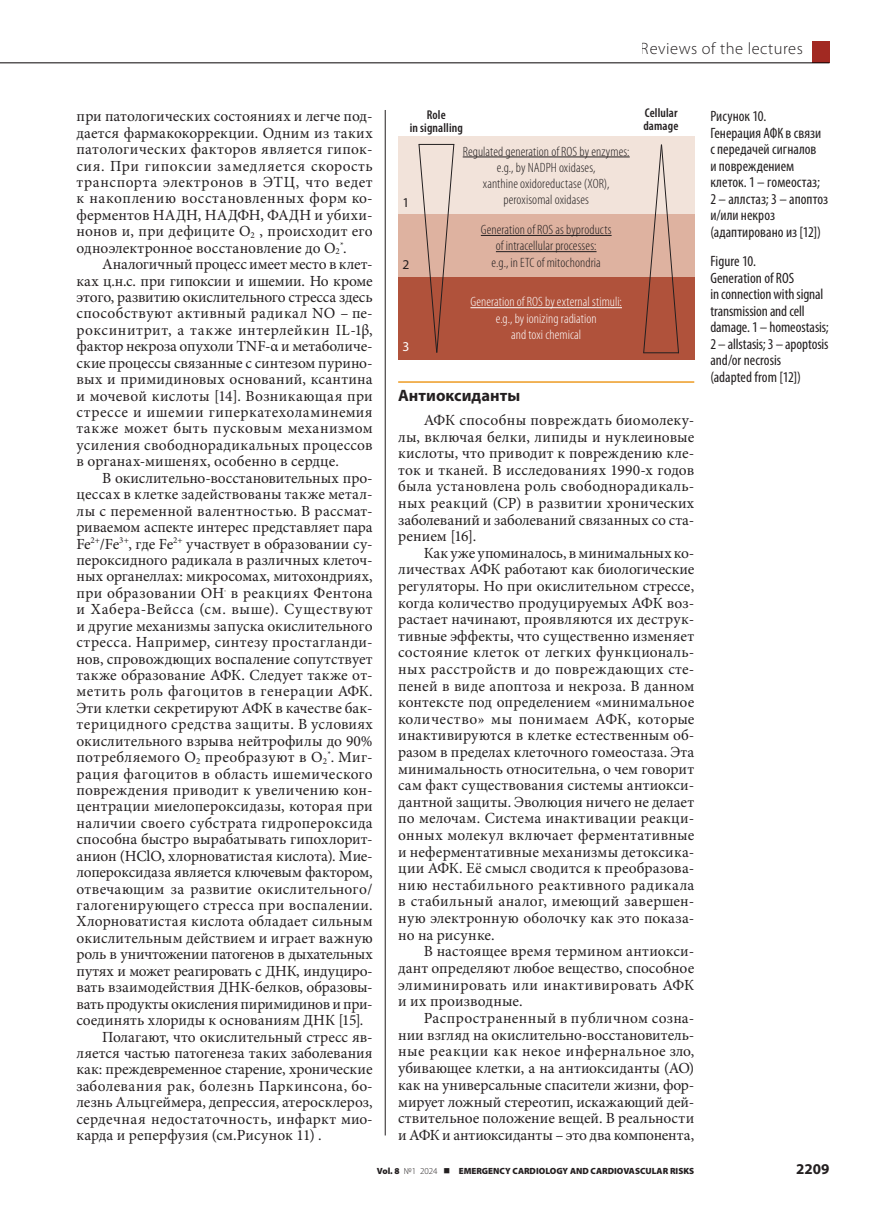
<style>
.page{position:relative;width:872px;height:1221px;background:#fff}
.page>*{position:absolute;margin:0;border:0;box-sizing:border-box;transform-origin:0 0}
.t1{font:300 16.5px "Myriad Pro";letter-spacing:.03em;color:#231f20}
.t2{font:700 16.5px "Myriad Pro";color:#231f20}
.t3{font:15.45px/16.6px "Minion Pro";letter-spacing:.01em;color:#231f20;text-align:justify}
.t4{font:15.45px "Minion Pro";letter-spacing:.03em;color:#231f20}
.t5{font:15.45px "Minion Pro";letter-spacing:-.01em;color:#231f20}
.t6{font:15.45px "Minion Pro";letter-spacing:-.015em;color:#231f20}
.t7{font:15.45px "Minion Pro";letter-spacing:.035em;color:#231f20}
.t8{font:15.45px "Minion Pro";letter-spacing:-.02em;color:#231f20}
.t9{font:15.45px "Minion Pro";letter-spacing:.05em;color:#231f20}
.t10{font:15.45px "Minion Pro";letter-spacing:.04em;color:#231f20}
.t11{font:condensed 15px/16.5px "Myriad Pro";color:#231f20}
.t12{font:700 15px "Myriad Pro";color:#231f20}
.t13{font:300 condensed 13.5px/16.2px "Myriad Pro";letter-spacing:.005em;color:#231f20;text-align:center;scale:1.04 1}
.t14{font:300 condensed 13.5px/16.2px "Myriad Pro";letter-spacing:.005em;color:#fff;text-align:center;scale:1.04 1}
.t15{font:13.5px "Myriad Pro";color:#231f20}
.t16{font:13.5px "Myriad Pro";color:#fff}
.t17{font:600 condensed 12.75px/13.5px "Myriad Pro";letter-spacing:.01em;color:#231f20;text-align:center}
.t18{font:900 9px "Myriad Pro";color:#231f20}
.t19{font:9px "Minion Pro";color:#231f20}
.s1{font-size:15.45px}
.s2{font-weight:300}
</style>
<div class="page">
<hr style="left:385px;top:110px;width:1px;height:1025px;background:#231f20">
<hr style="left:0;top:62px;width:829px;height:1px;background:#231f20">
<div style="left:812px;top:42px;width:17px;height:21px;background:#a22922"></div>
<hr style="left:398px;top:381px;width:296px;height:2px;background:#ed9b24">
<div style="left:398px;top:136px;width:296px;height:78px;background:#f2e3da"></div>
<hr style="left:463px;top:157px;width:166px;height:1px;background:#231f20">
<div style="left:398px;top:214px;width:296px;height:63px;background:#deb2a0"></div>
<hr style="left:481px;top:235px;width:130px;height:1px;background:#231f20">
<hr style="left:496px;top:251px;width:100px;height:1px;background:#231f20">
<div style="left:398px;top:277px;width:296px;height:82px;background:#b0523b"></div>
<hr style="left:470px;top:307px;width:152px;height:1px;background:#fff">
<svg style="left:418px;top:143px;width:36px;height:210px"></svg>
<hr style="left:419px;top:144px;width:35px;height:1px;background:#231f20">
<svg style="left:643px;top:144px;width:36px;height:210px"></svg>
<hr style="left:643px;top:352px;width:36px;height:1px;background:#231f20">
<p class="t3" style="left:77px;top:108px;width:298px">при патологических состояниях и легче под&shy;дается фармакокоррекции. Одним из таких патологических факторов является гипок&shy;сия. При гипоксии замедляется скорость транспорта электронов в ЭТЦ, что ведет к накоплению восстановленных форм ко&shy;ферментов НАДН, НАДФН, ФАДН и убихи&shy;нонов и, при дефиците О<sub>2</sub> , происходит его одноэлектронное восстановление до О<sub>2</sub></p>
<p class="t19" style="left:340px;top:239px;width:8px">*<span class="s1">.</span></p>
<p class="t3" style="left:77px;top:256px;width:298px;text-indent:26px">Аналогичный процесс имеет место в клет&shy;ках ц.н.с. при гипоксии и ишемии. Но кроме этого, развитию окислительного стресса здесь способствуют активный радикал NO – пе&shy;роксинитрит, а также интерлейкин IL-1β, фактор некроза опухоли TNF-α и метаболиче&shy;ские процессы связанные с синтезом пурино&shy;вых и примидиновых оснований, ксантина и мочевой кислоты [14]. Возникающая при стрессе и ишемии гиперкатехоламинемия также может быть пусковым механизмом усиления свободнорадикальных процессов в органах-мишенях, особенно в сердце.</p>
<p class="t3" style="left:102px;top:469px;width:272px">В окислительно-восстановительных про-</p>
<p class="t3" style="left:77px;top:486px;width:297px">цессах в клетке задействованы также метал-</p>
<p class="t3" style="left:77px;top:502px;width:296px">лы с переменной валентностью. В рассмат-</p>
<p class="t3" style="left:77px;top:519px;width:297px">риваемом аспекте интерес представляет па ра</p>
<p class="t3" style="left:77px;top:535px;width:297px">Fe<sup>2+</sup>/Fe<sup>3+</sup>, где Fe<sup>2+</sup> участвует в образовании су-</p>
<p class="t3" style="left:77px;top:551px;width:297px">пероксидного радикала в различных клеточ-</p>
<p class="t3" style="left:77px;top:568px;width:297px">ных органеллах: микросомах, митохондриях,</p>
<p class="t4" style="left:77px;top:582px;width:297px">при образовании ОН<sup>·</sup> в реакциях Фентона</p>
<p class="t9" style="left:77px;top:599px;width:297px">и Хабера-Вейсса (см. выше). Существуют</p>
<p class="t3" style="left:77px;top:617px;width:297px">и другие механизмы запуска окислительного</p>
<p class="t4" style="left:77px;top:631px;width:297px">стресса. Например, синтезу простагланди-</p>
<p class="t3" style="left:77px;top:650px;width:297px">нов, спровождющих воспаление сопутствует</p>
<p class="t3" style="left:77px;top:666px;width:297px">также образование АФК. Следует также от-</p>
<p class="t10" style="left:77px;top:681px;width:297px">метить роль фагоцитов в генерации АФК.</p>
<p class="t3" style="left:77px;top:699px;width:297px">Эти клетки секретируют АФК в качестве бак-</p>
<p class="t7" style="left:77px;top:714px;width:297px">терицидного средства защиты. В условиях</p>
<p class="t3" style="left:77px;top:732px;width:297px">окислительного взрыва нейтрофилы до 90%</p>
<p class="t4" style="left:77px;top:746px;width:296px">потребляемого О<sub>2</sub> преобразуют в О<sub>2</sub><sup>*</sup>. Миг-</p>
<p class="t7" style="left:77px;top:763px;width:297px">рация фагоцитов в область ишемического</p>
<p class="t3" style="left:77px;top:781px;width:297px">повреждения приводит к увеличению кон-</p>
<p class="t3" style="left:77px;top:798px;width:297px">центрации миелопероксидазы, которая при</p>
<p class="t4" style="left:77px;top:812px;width:297px">наличии своего субстрата гидропероксида</p>
<p class="t3" style="left:77px;top:831px;width:297px">способна быстро вырабатывать гипохлорит-</p>
<p class="t5" style="left:77px;top:845px;width:297px">анион (HClO, хлорноватистая кислота). Мие-</p>
<p class="t5" style="left:77px;top:861px;width:297px">лопероксидаза является ключевым фактором,</p>
<p class="t3" style="left:77px;top:880px;width:297px">о твечающим за развитие окислительного/</p>
<p class="t4" style="left:77px;top:894px;width:297px">галогенирующего стресса при воспалении.</p>
<p class="t3" style="left:77px;top:913px;width:297px">Хлорноватистая кислота обладает сильным</p>
<p class="t3" style="left:77px;top:929px;width:297px">окислительным действием и играет важную</p>
<p class="t8" style="left:77px;top:944px;width:297px">роль в уничтожении патогенов в дыхательных</p>
<p class="t6" style="left:77px;top:960px;width:297px">путях и может реагировать с ДНК, индуциро-</p>
<p class="t3" style="left:77px;top:978px;width:297px">вать взаимодействия ДНК-белков, образовы-</p>
<p class="t6" style="left:77px;top:993px;width:297px">вать продукты окисления пиримидинов и при-</p>
<p class="t3" style="left:77px;top:1011px;width:288px">соединять хлориды к основаниям ДНК [15].</p>
<p class="t3" style="left:102px;top:1028px;width:272px">Полагают, что окислительный стресс яв-</p>
<p class="t3" style="left:77px;top:1044px;width:297px">ляется частью патогенеза таких заболевания</p>
<p class="t3" style="left:77px;top:1061px;width:298px">как: преждевременное старение, хронические</p>
<p class="t3" style="left:77px;top:1077px;width:297px">заболевания рак, болезнь Паркинсона, бо-</p>
<p class="t3" style="left:77px;top:1093px;width:297px">лезнь Альцгеймера, депрессия, атеросклероз,</p>
<p class="t4" style="left:77px;top:1108px;width:297px">сердечная недостаточность, инфаркт мио-</p>
<p class="t3" style="left:77px;top:1126px;width:247px">карда и реперфузия (см.Рисунок 11) .</p>
<p class="t1" style="left:641px;top:39px;width:164px">Reviews of the lectures</p>
<p class="t17" style="left:410px;top:108px;width:55px">Role<br>in signalling</p>
<p class="t17" style="left:643px;top:106px;width:36px;text-align:left">Cellular damage</p>
<p class="t15" style="left:402px;top:194px;width:8px">1</p>
<p class="t15" style="left:402px;top:256px;width:8px">2</p>
<p class="t16" style="left:402px;top:338px;width:8px">3</p>
<p class="t13" style="left:463px;top:143px;width:162px">Regulated generation of ROS by enzymes: e.g., by NADPH oxidases,<br>xanthine oxidoreductase (XOR), peroxisomal oxidases</p>
<p class="t13" style="left:481px;top:222px;width:127px">Generation of ROS as byproducts of intracellular processes:<br>e.g., in ETC of mitochondria</p>
<p class="t14" style="left:470px;top:294px;width:147px">Generation of ROS by external stimuli: e.g., by ionizing radiation<br>and toxi chemical</p>
<p class="t2" style="left:398px;top:384px;width:124px">Антиоксиданты</p>
<p class="t3" style="left:398px;top:411px;width:297px;text-indent:26px">АФК способны повреждать биомолеку&shy;лы, включая белки, липиды и нуклеиновые кислоты, что приводит к повреждению кле&shy;ток и тканей. В исследованиях 1990-х годов была установлена роль свободнорадикаль&shy;ных реакций (СР) в развитии хронических заболеваний и заболеваний связанных со ста&shy;рением [16].</p>
<p class="t3" style="left:398px;top:544px;width:297px;text-indent:26px">Как уже упоминалось, в минимальных ко&shy;личествах АФК работают как биологические регуляторы. Но при окислительном стрессе, когда количество продуцируемых АФК воз&shy;растает начинают, проявляются их деструк&shy;тивные эффекты, что существенно изменяет состояние клеток от легких функциональ&shy;ных расстройств и до повреждающих сте&shy;пеней в виде апоптоза и некроза. В данном контексте под определением «минимальное количество» мы понимаем АФК, которые инактивируются в клетке естественным об&shy;разом в пределах клеточного гомеостаза. Эта минимальность относительна, о чем говорит сам факт существования системы антиокси&shy;дантной защиты. Эволюция ничего не делает по мелочам. Система инактивации реакци&shy;онных молекул включает ферментативные и неферментативные механизмы детоксика&shy;ции АФК. Её смысл сводится к преобразова&shy;нию нестабильного реактивного радикала в стабильный аналог, имеющий завершен&shy;ную электронную оболочку как это показа&shy;но на рисунке.</p>
<p class="t3" style="left:398px;top:943px;width:297px;text-indent:26px">В настоящее время термином антиокси&shy;дант определяют любое вещество, способное элиминировать или инактивировать АФК и их производные.</p>
<p class="t3" style="left:398px;top:1009px;width:297px;text-indent:26px">Распространенный в публичном созна&shy;нии взгляд на окислительно-восстановитель&shy;ные реакции как некое инфернальное зло, убивающее клетки, а на антиоксиданты (АО) как на универсальные спасители жизни, фор&shy;мирует ложный стереотип, искажающий дей&shy;ствительное положение вещей. В реальности и АФК и антиоксиданты – это два компонента,</p>
<p class="t11" style="left:710px;top:108px;width:119px">Рисунок 10.<br>Генерация АФК в связи с передачей сигналов<br>и повреждением клеток. 1 – гомеостаз;<br>2 – аллстаз; 3 – апоптоз и/или некроз (адаптировано из [12])</p>
<p class="t11" style="left:710px;top:253px;width:120px">Figure 10.<br>Generation of ROS<br>in connection with signal transmission and cell damage. 1 – homeostasis;<br>2 – allstasis; 3 – apoptosis and/or necrosis<br>(adapted from [12])</p>
<p class="t18" style="left:377px;top:1165px;width:319px">Vol. 8 <span class="s2">№1 2024</span> ■ EMERGENCY CARDIOLOGY AND CARDIOVASCULAR RISKS</p>
<p class="t12" style="left:796px;top:1159px;width:35px">2209</p>
</div>
